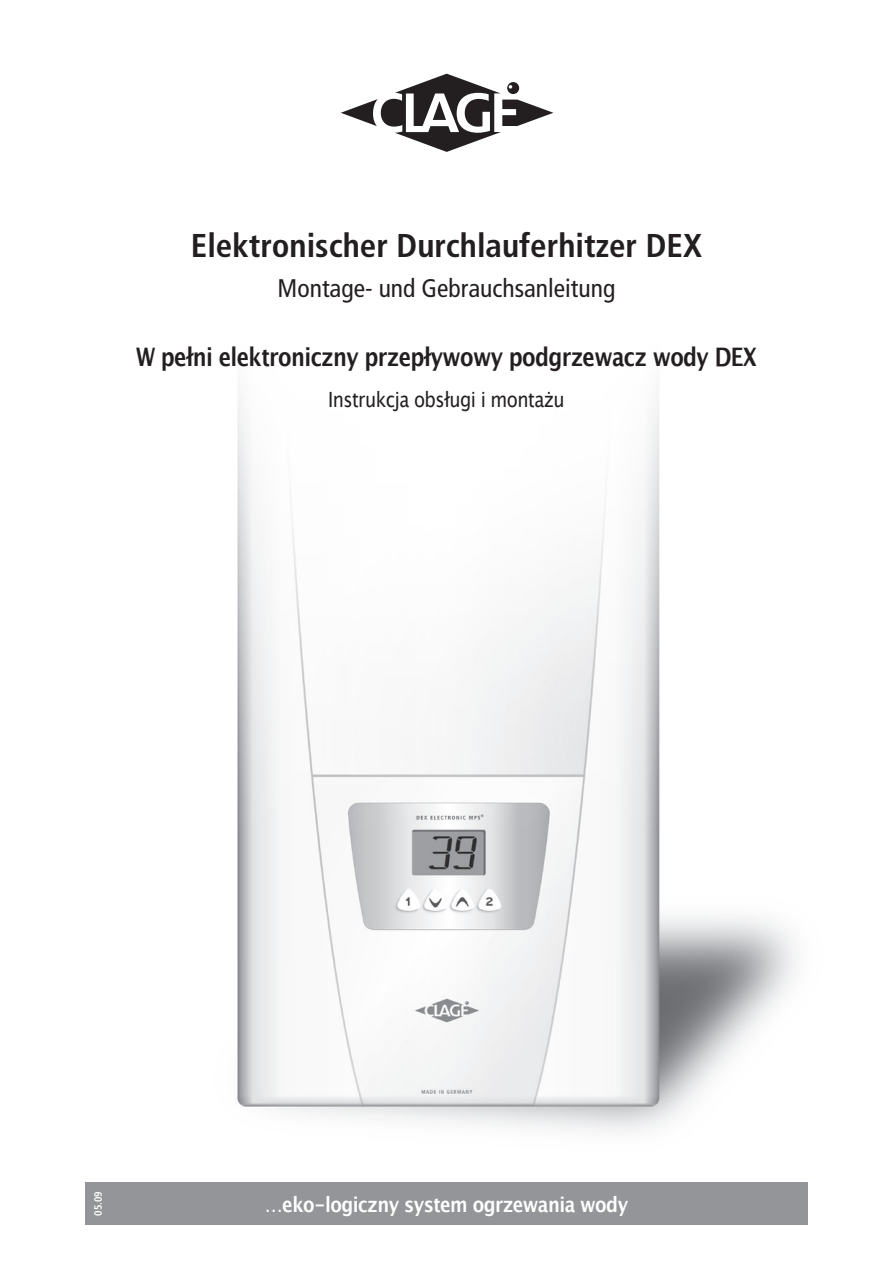
<style>
.page{position:relative;width:893px;height:1263px;background:#fff}
.page>*{position:absolute;margin:0;border:0;box-sizing:border-box;transform-origin:0 0}
.t1{font:700 condensed 33px "Frutiger LT Std";color:#231f20}
.t2{font:700 25.5px "Lucida Grande";letter-spacing:-.03em;color:#231f20;scale:.83 1}
.t3{font:condensed 25.5px "Frutiger LT Std";color:#231f20}
.t4{font:700 21px "Lucida Grande";letter-spacing:-.03em;color:#fff;scale:.86 1}
.t5{font:21px "Lucida Grande";letter-spacing:-.03em;color:#231f20;scale:.86 1}
.t6{font:700 condensed 10.5px "Frutiger LT Std";color:#fff}
</style>
<div class="page">
<svg style="left:341px;top:74px;width:212px;height:78px"></svg>
<img style="left:237px;top:390px;width:559px;height:742px">
<div style="left:85px;top:1182px;width:723px;height:43px;background:#939598"></div>
<p class="t1" style="left:191px;top:225px;width:513px">Elektronischer Durchlauferhitzer DEX</p>
<p class="t3" style="left:278px;top:273px;width:339px">Montage- und Gebrauchsanleitung</p>
<p class="t2" style="left:136px;top:342px;width:750px">W pełni elektroniczny przepływowy podgrzewacz wody DEX</p>
<p class="t5" style="left:328px;top:387px;width:277px">Instrukcja obsługi i montażu</p>
<p class="t6" style="left:92px;top:1216px;width:26px;rotate:-90deg">05.09</p>
<p class="t4" style="left:265px;top:1192px;width:424px">…eko-logiczny system ogrzewania wody</p>
</div>
